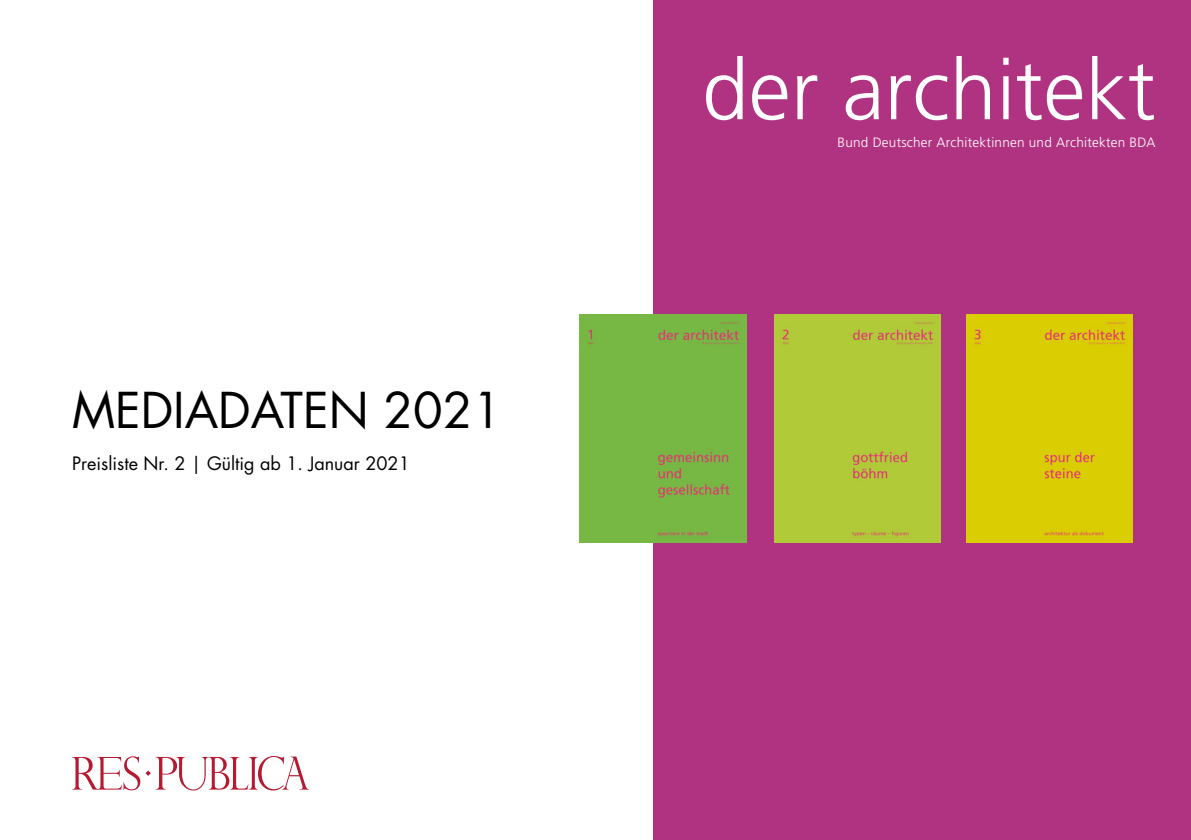
<style>
.page{position:relative;width:1191px;height:840px;background:#fff}
.page>*{position:absolute;margin:0;border:0;box-sizing:border-box;transform-origin:0 0}
.t1{font:300 84.2px "BDA Frutiger";color:#fff}
.t2{font:48px "Futura Std";color:#000}
.t3{font:18px "Futura Std";color:#000}
.t4{font:300 13.6px "BDA Frutiger";letter-spacing:.02em;color:#fff}
</style>
<div class="page">
<div style="left:653px;top:0;width:538px;height:839px;background:#b03382"></div>
<svg style="left:72px;top:756px;width:237px;height:34px"></svg>
<div style="left:579px;top:314px;width:167px;height:228px;background:#77b844"></div>
<div style="left:966px;top:314px;width:166px;height:228px;background:#dacd02"></div>
<div style="left:774px;top:314px;width:166px;height:228px;background:#b1ca38"></div>
<h2 class="t2" style="left:72px;top:379px;width:431px">MEDIADATEN 2021</h2>
<h3 class="t3" style="left:72px;top:451px;width:339px">Preisliste Nr. 2 | Gültig ab 1. Januar 2021</h3>
<h1 class="t1" style="left:702px;top:42px;width:455px">der architekt</h1>
<p class="t4" style="left:837px;top:134px;width:319px">Bund Deutscher Architektinnen und Architekten BDA</p>
</div>
